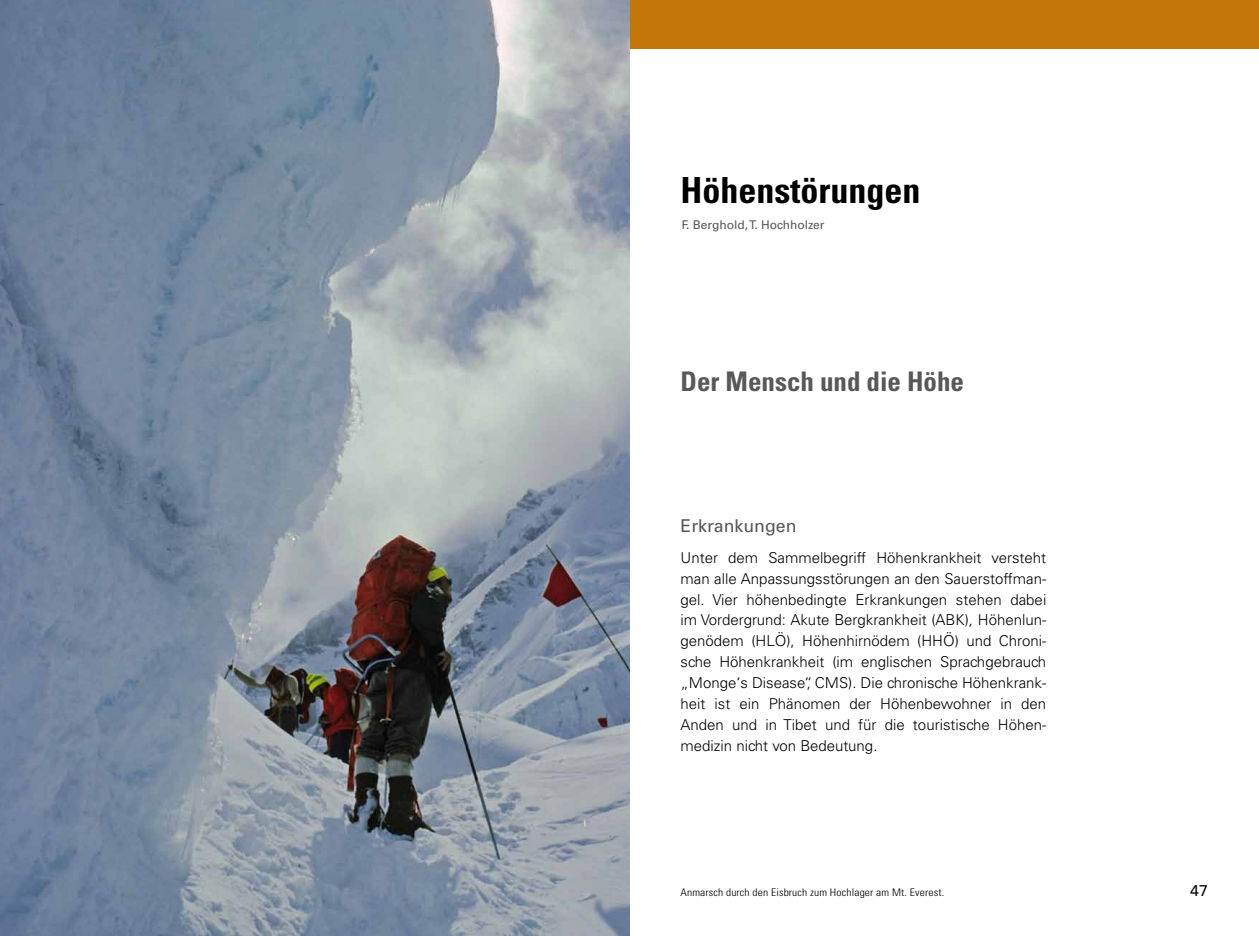
<style>
.page{position:relative;width:1259px;height:936px;background:#fff}
.page>*{position:absolute;margin:0;border:0;box-sizing:border-box;transform-origin:0 0}
.t1{font:700 condensed 36px "Univers";color:#000}
.t2{font:700 condensed 27px "Univers";color:#58585a}
.t3{font:17.7px "Univers";color:#58585a}
.t4{font:15.75px "Univers";color:#000}
.t5{font:300 15px/20.9px "Univers";color:#000}
.t6{font:12px "Univers";color:#58585a}
.t7{font:300 condensed 10.5px "Univers";letter-spacing:.01em;color:#000;scale:1.1 1}
</style>
<div class="page">
<div style="left:0;top:0;width:1259px;height:49px;background:#c57608"></div>
<img style="left:0;top:0;width:629px;height:935px">
<p class="t1" style="left:680px;top:168px;width:241px">Höhenstörungen</p>
<p class="t6" style="left:682px;top:218px;width:144px">F. Berghold, T. Hochholzer</p>
<p class="t2" style="left:680px;top:365px;width:285px">Der Mensch und die Höhe</p>
<p class="t3" style="left:680px;top:515px;width:118px">Erkrankungen</p>
<p class="t5" style="left:680px;top:547px;width:367px">Unter dem Sammelbegriff Höhenkrankheit versteht man alle Anpassungsstörungen an den Sauerstoffman-- gel. Vier höhenbedingte Erkrankungen stehen dabei im Vordergrund: Akute Bergkrankheit (ABK), Höhenlun&shy;genödem (HLÖ), Höhenhirnödem (HHÖ) und Chroni&shy;sche Höhenkrankheit (im englischen Sprachgebrauch „Monge‘s Disease“, CMS). Die chronische Höhenkrank&shy;heit ist ein Phänomen der Höhenbewohner in den Anden und in Tibet und für die touristische Höhen&shy;medizin nicht von Bedeutung.</p>
<p class="t7" style="left:680px;top:885px;width:241px">Anmarsch durch den Eisbruch zum Hochlager am Mt. Everest.</p>
<p class="t4" style="left:1190px;top:881px;width:19px">47</p>
</div>
